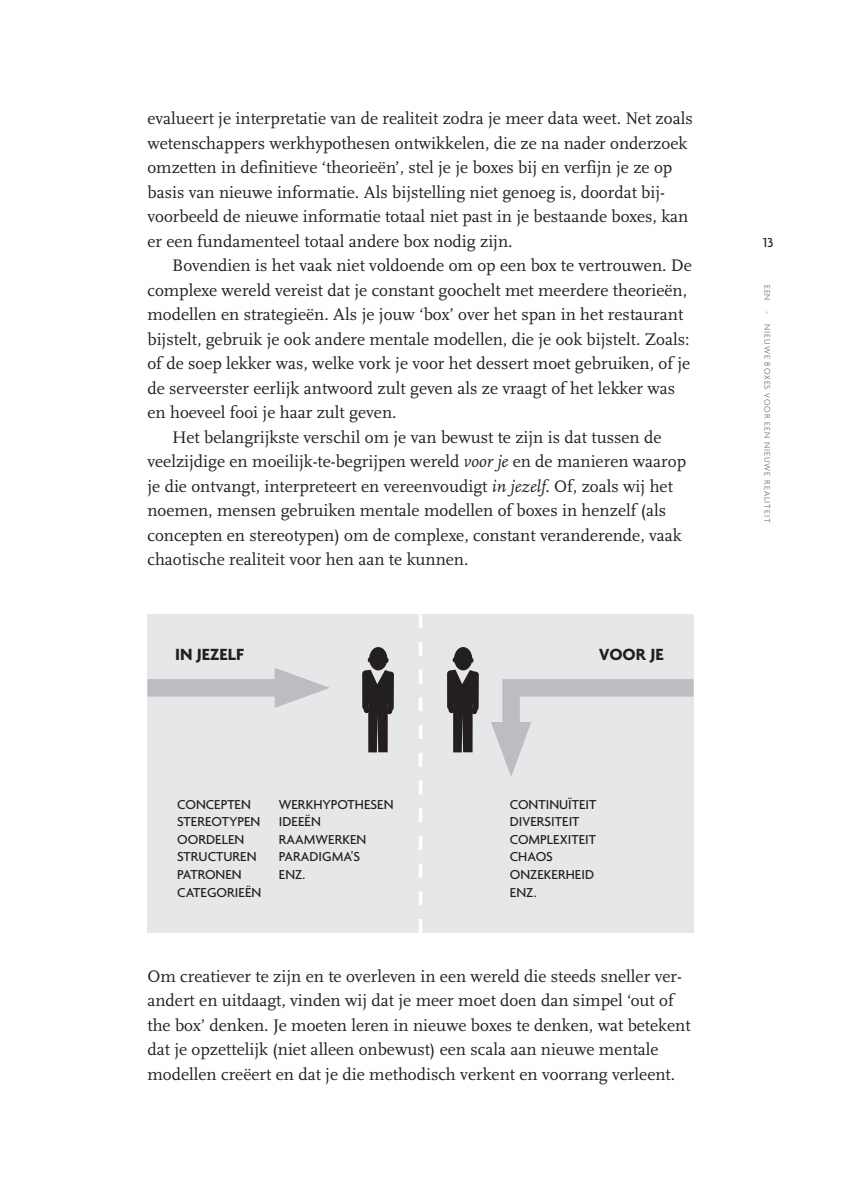
<style>
.page{position:relative;width:842px;height:1193px;background:#fff}
.page>*{position:absolute;margin:0;border:0;box-sizing:border-box;transform-origin:0 0}
.t1{font:17.5px/24.5px "Scala";color:#231f20}
.t2{font:700 17.5px "Agenda";color:#231f20}
.t3{font:500 14px/17.5px "Agenda";color:#231f20}
.t4{font:300 8.75px "Agenda";letter-spacing:.1em;color:#6c6d70}
.s1{font-style:italic}
</style>
<div class="page">
<div style="left:147px;top:614px;width:546px;height:319px;background:#e6e7e9"></div>
<svg style="left:419px;top:614px;width:3px;height:319px"></svg>
<svg style="left:451px;top:647px;width:24px;height:105px"></svg>
<div style="left:472px;top:671px;width:6px;height:40px;background:#231f20;border-radius:3px"></div>
<div style="left:471px;top:707px;width:6px;height:7px;background:#231f20;border-radius:50%"></div>
<div style="left:447px;top:670px;width:6px;height:40px;background:#231f20;border-radius:3px"></div>
<div style="left:448px;top:706px;width:6px;height:7px;background:#231f20;border-radius:50%"></div>
<svg style="left:366px;top:647px;width:24px;height:105px"></svg>
<div style="left:387px;top:671px;width:7px;height:40px;background:#231f20;border-radius:3px"></div>
<div style="left:386px;top:707px;width:6px;height:7px;background:#231f20;border-radius:50%"></div>
<div style="left:362px;top:670px;width:6px;height:40px;background:#231f20;border-radius:3px"></div>
<div style="left:363px;top:706px;width:6px;height:7px;background:#231f20;border-radius:50%"></div>
<div style="left:147px;top:679px;width:150px;height:17px;background:#bcbdc0"></div>
<svg style="left:274px;top:668px;width:56px;height:40px"></svg>
<svg style="left:491px;top:670px;width:203px;height:107px"></svg>
<p class="t1" style="left:147px;top:107px;width:546px">evalueert je interpretatie van de realiteit zodra je meer data weet. Net zoals wetenschappers werkhypothesen ontwikkelen, die ze na nader onderzoek omzetten in definitieve ‘theorieën’, stel je je boxes bij en verfijn je ze op basis van nieuwe informatie. Als bijstelling niet genoeg is, doordat bij&shy;voorbeeld de nieuwe informatie totaal niet past in je bestaande boxes, kan er een fundamenteel totaal andere box nodig zijn.</p>
<p class="t1" style="left:172px;top:254px;width:521px">Bovendien is het vaak niet voldoende om op een box te vertrouwen. De</p>
<p class="t1" style="left:147px;top:278px;width:541px">complexe wereld vereist dat je constant goochelt met meerdere theorieën,</p>
<p class="t1" style="left:147px;top:303px;width:537px">modellen en strategieën. Als je jouw ‘box’ over het span in het restaurant</p>
<p class="t1" style="left:147px;top:327px;width:543px">bijstelt, gebruik je ook andere mentale modellen, die je ook bijstelt. Zoals:</p>
<p class="t1" style="left:147px;top:352px;width:544px">of de soep lekker was, welke vork je voor het dessert moet gebruiken, of je</p>
<p class="t1" style="left:147px;top:376px;width:529px">de serveerster eerlijk antwoord zult geven als ze vraagt of het lekker was</p>
<p class="t1" style="left:147px;top:401px;width:250px">en hoeveel fooi je haar zult geven.</p>
<p class="t1" style="left:172px;top:425px;width:490px">Het belangrijkste verschil om je van bewust te zijn is dat tussen de</p>
<p class="t1" style="left:147px;top:450px;width:540px">veelzijdige en moeilijk-te-begrijpen wereld <span class="s1">voor je</span> en de manieren waarop</p>
<p class="t1" style="left:147px;top:474px;width:527px">je die ontvangt, interpreteert en vereenvoudigt <span class="s1">in jezelf</span>. Of, zoals wij het</p>
<p class="t1" style="left:147px;top:499px;width:520px">noemen, mensen gebruiken mentale modellen of boxes in henzelf (als</p>
<p class="t1" style="left:147px;top:523px;width:535px">concepten en stereotypen) om de complexe, constant veranderende, vaak</p>
<p class="t1" style="left:147px;top:548px;width:322px">chaotische realiteit voor hen aan te kunnen.</p>
<p class="t2" style="left:175px;top:644px;width:70px">IN JEZELF</p>
<p class="t2" style="left:599px;top:644px;width:66px">VOOR JE</p>
<p class="t3" style="left:177px;top:795px;width:75px">CONCEPTEN</p>
<p class="t3" style="left:279px;top:795px;width:116px">WERKHYPOTHESEN</p>
<p class="t3" style="left:177px;top:813px;width:85px">STEREOTYPEN</p>
<p class="t3" style="left:279px;top:813px;width:43px">IDEEËN</p>
<p class="t3" style="left:177px;top:830px;width:69px">OORDELEN</p>
<p class="t3" style="left:279px;top:830px;width:89px">RAAMWERKEN</p>
<p class="t3" style="left:177px;top:848px;width:81px">STRUCTUREN</p>
<p class="t3" style="left:279px;top:848px;width:83px">PARADIGMA’S</p>
<p class="t3" style="left:177px;top:865px;width:66px">PATRONEN</p>
<p class="t3" style="left:279px;top:865px;width:28px">ENZ.</p>
<p class="t3" style="left:177px;top:883px;width:86px">CATEGORIEËN</p>
<p class="t3" style="left:509px;top:795px;width:88px">CONTINUÏTEIT<br>DIVERSITEIT<br>COMPLEXITEIT<br>CHAOS<br>ONZEKERHEID<br>ENZ.</p>
<p class="t1" style="left:147px;top:964px;width:544px">Om creatiever te zijn en te overleven in een wereld die steeds sneller ver&shy;andert en uitdaagt, vinden wij dat je meer moet doen dan simpel ‘out of the box’ denken. Je moeten leren in nieuwe boxes te denken, wat betekent dat je opzettelijk (niet alleen onbewust) een scala aan nieuwe mentale modellen creëert en dat je die methodisch verkent en voorrang verleent.</p>
<p class="t3" style="left:762px;top:233px;width:12px">13</p>
<p class="t4" style="left:772px;top:285px;width:239px;rotate:90deg">EEN - NIEUWE BOXES VOOR EEN NIEUWE REALITEIT</p>
</div>
